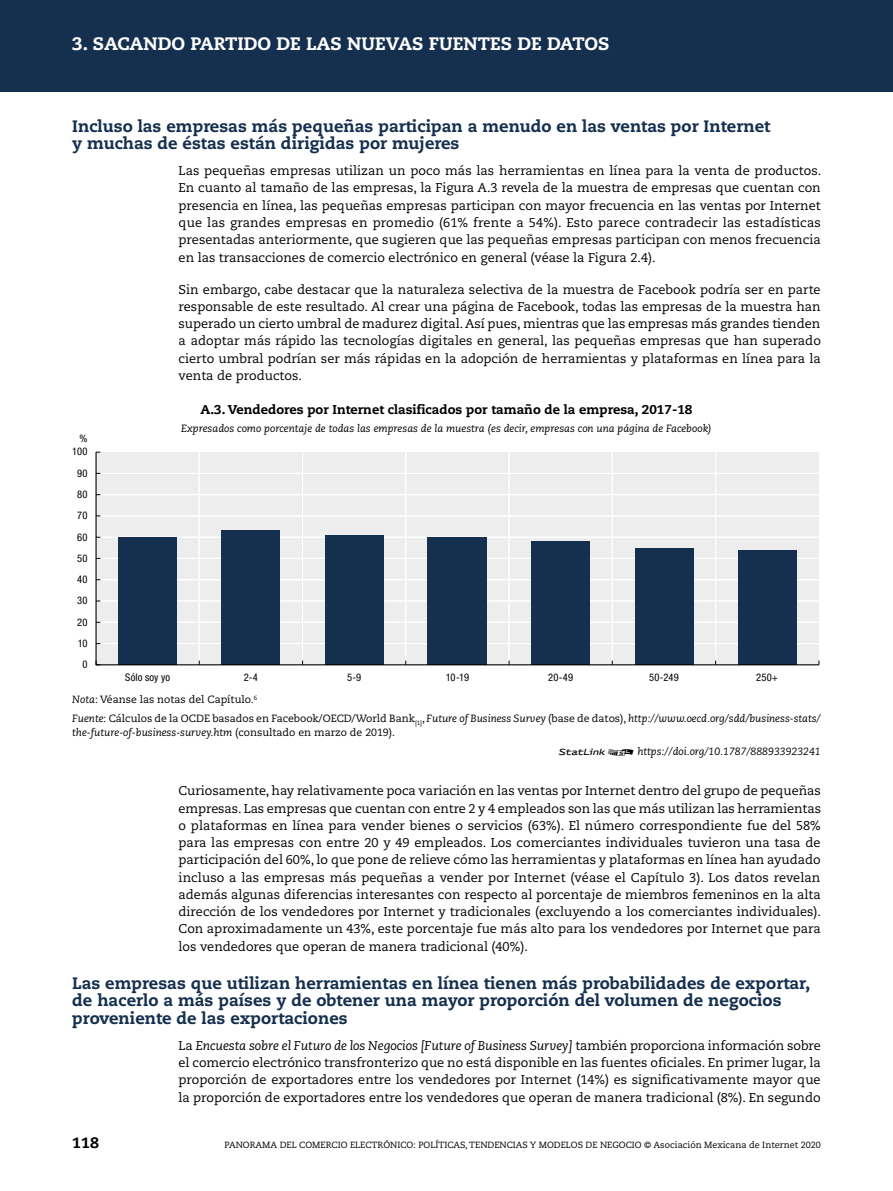
<style>
.page{position:relative;width:893px;height:1191px;background:#fff}
.page>*{position:absolute;margin:0;border:0;box-sizing:border-box;transform-origin:0 0}
.t1{font:800 18px "Caecilia LT Std";color:#fff}
.STA_1{font:800 16.5px/17.2px "Caecilia LT Std";color:#152f4e}
.t2{font:800 15px "Caecilia LT Std";color:#000}
.t3{font:12.75px/17.2px "Caecilia LT Std";color:#000;text-align:justify}
.STGr_1{font:800 12.75px "Caecilia LT Std";color:#000}
.TN_grafs{font:italic 10.5px/14.2px "Caecilia LT Std";color:#000}
.STGr_2{font:italic 10.5px "Caecilia LT Std";color:#000}
.t4{font:condensed 10.5px/21.3px "Helvetica Neue LT Std";letter-spacing:.025em;color:#000;text-align:center}
.TN_grafs-2{font:10.5px "Caecilia LT Std";color:#000}
.t5{font:9px "Caecilia LT Std";color:#000}
.s1{font-style:italic}
.s2{font-style:normal}
.s3{font-family:"Stat Link";font-style:normal}
</style>
<div class="page">
<div style="left:0;top:0;width:893px;height:91px;background:#152f4e"></div>
<svg style="left:95px;top:451px;width:724px;height:215px;background:#a4adb7"></svg>
<h1 class="t1" style="left:72px;top:33px;width:539px">3. Sacando partido de las nuevas fuentes de datos</h1>
<p class="STA_1" style="left:72px;top:117px;width:700px">Incluso las empresas más pequeñas participan a menudo en las ventas por Internet y muchas de éstas están dirigidas por mujeres</p>
<p class="t3" style="left:179px;top:162px;width:644px">Las pequeñas empresas utilizan un poco más las herramientas en línea para la venta de productos.<br>En cuanto al tamaño de las empresas, la Figura A.3 revela de la muestra de empresas que cuentan con presencia en línea, las pequeñas empresas participan con mayor frecuencia en las ventas por Internet que las grandes empresas en promedio (61% frente a 54%). Esto parece contradecir las estadísticas presentadas anteriormente, que sugieren que las pequeñas empresas participan con menos frecuencia en las transacciones de comercio electrónico en general (véase la Figura 2.4).</p>
<p class="t3" style="left:179px;top:281px;width:644px">Sin embargo, cabe destacar que la naturaleza selectiva de la muestra de Facebook podría ser en parte responsable de este resultado. Al crear una página de Facebook, todas las empresas de la muestra han superado un cierto umbral de madurez digital. Así pues, mientras que las empresas más grandes tienden a adoptar más rápido las tecnologías digitales en general, las pequeñas empresas que han superado cierto umbral podrían ser más rápidas en la adopción de herramientas y plataformas en línea para la venta de productos.</p>
<p class="STGr_1" style="left:200px;top:402px;width:494px">A.3. Vendedores por Internet clasificados por tamaño de la empresa, 2017-18</p>
<p class="STGr_2" style="left:181px;top:422px;width:532px">Expresados como porcentaje de todas las empresas de la muestra (es decir, empresas con una página de Facebook)</p>
<p class="t4" style="left:80px;top:427px;width:9px">%</p>
<p class="t4" style="left:72px;top:441px;width:17px">100</p>
<p class="t4" style="left:77px;top:462px;width:12px">90</p>
<p class="t4" style="left:77px;top:483px;width:12px">80</p>
<p class="t4" style="left:77px;top:505px;width:12px">70</p>
<p class="t4" style="left:77px;top:526px;width:12px">60</p>
<p class="t4" style="left:77px;top:547px;width:12px">50</p>
<p class="t4" style="left:77px;top:568px;width:12px">40</p>
<p class="t4" style="left:77px;top:590px;width:12px">30</p>
<p class="t4" style="left:77px;top:611px;width:12px">20</p>
<p class="t4" style="left:78px;top:632px;width:11px">10<br>0</p>
<p class="t4" style="left:125px;top:666px;width:46px">Sólo soy yo</p>
<p class="t4" style="left:244px;top:666px;width:16px">2-4</p>
<p class="t4" style="left:347px;top:666px;width:16px">5-9</p>
<p class="t4" style="left:446px;top:666px;width:25px">10-19</p>
<p class="t4" style="left:548px;top:666px;width:27px">20-49</p>
<p class="t4" style="left:649px;top:666px;width:31px">50-249</p>
<p class="t4" style="left:756px;top:666px;width:24px">250+</p>
<p class="TN_grafs-2" style="left:72px;top:693px;width:186px"><span class="s1">Nota</span>: Véanse las notas del Capítulo.<sup>6</sup></p>
<p class="TN_grafs" style="left:72px;top:711px;width:750px">Fuente<span class="s2">: Cálculos de la OCDE basados en Facebook/OECD/World Bank</span><sub>[1]</sub><span class="s2">,</span>Future of Business Survey <span class="s2">(base de datos),</span> http://www.oecd.org/sdd/business-stats/ the-future-of-business-survey.htm <span class="s2">(consultado en marzo de 2019).</span></p>
<p class="TN_grafs" style="left:558px;top:744px;width:264px"><span class="s3">12</span> https://doi.org/10.1787/888933923241</p>
<p class="t3" style="left:179px;top:782px;width:644px">Curiosamente, hay relativamente poca variación en las ventas por Internet dentro del grupo de pequeñas empresas. Las empresas que cuentan con entre 2 y 4 empleados son las que más utilizan las herramientas o plataformas en línea para vender bienes o servicios (63%). El número correspondiente fue del 58% para las empresas con entre 20 y 49 empleados. Los comerciantes individuales tuvieron una tasa de participación del 60%, lo que pone de relieve cómo las herramientas y plataformas en línea han ayudado incluso a las empresas más pequeñas a vender por Internet (véase el Capítulo 3). Los datos revelan además algunas diferencias interesantes con respecto al porcentaje de miembros femeninos en la alta dirección de los vendedores por Internet y tradicionales (excluyendo a los comerciantes individuales).<br>Con aproximadamente un 43%, este porcentaje fue más alto para los vendedores por Internet que para los vendedores que operan de manera tradicional (40%).</p>
<p class="STA_1" style="left:72px;top:974px;width:739px">Las empresas que utilizan herramientas en línea tienen más probabilidades de exportar, de hacerlo a más países y de obtener una mayor proporción del volumen de negocios proveniente de las exportaciones</p>
<p class="t3" style="left:179px;top:1037px;width:644px">La <span class="s1">Encuesta sobre el Futuro de los Negocios [Future of Business Survey]</span> también proporciona información sobre el comercio electrónico transfronterizo que no está disponible en las fuentes oficiales. En primer lugar, la proporción de exportadores entre los vendedores por Internet (14%) es significativamente mayor que la proporción de exportadores entre los vendedores que operan de manera tradicional (8%). En segundo</p>
<p class="t2" style="left:72px;top:1133px;width:28px">118</p>
<p class="t5" style="left:225px;top:1140px;width:598px">PANORAMA DEL COMERCIO ELECTRÓNICO: POLÍTICAS, TENDENCIAS Y MODELOS DE NEGOCIO © Asociación Mexicana de Internet 2020</p>
</div>
